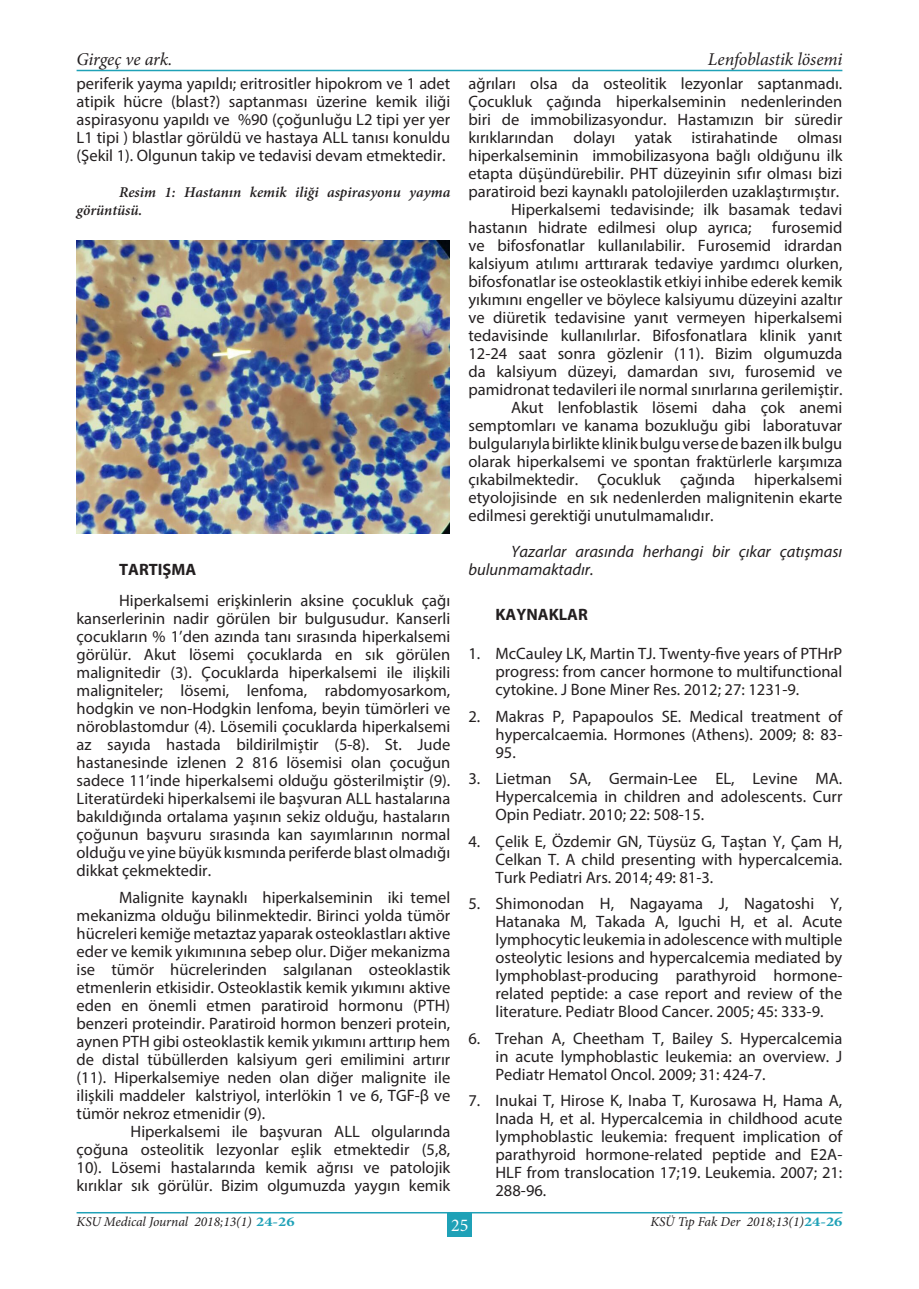
<style>
.page{position:relative;width:919px;height:1289px;background:#fff}
.page>*{position:absolute;margin:0;border:0;box-sizing:border-box;transform-origin:0 0}
.t1{font:italic 18px "Minion Pro";letter-spacing:-.005em;color:#231f20}
.t2{font:18px "Minion Pro";color:#fff}
.t3{font:16.5px/18px "Myriad Pro";color:#231f20;text-align:justify}
.t4{font:italic 16.5px/18px "Myriad Pro";color:#231f20}
.t5{font:700 16.5px "Myriad Pro";color:#231f20}
.t6{font:italic 600 15px/18px "Minion Pro";color:#231f20}
.t7{font:italic 13.5px "Minion Pro";letter-spacing:-.005em;color:#231f20}
.s1{font-weight:700;font-style:normal;color:#1fa1b7}
</style>
<div class="page">
<div style="left:447px;top:1213px;width:25px;height:23px;background:#1fa1b7"></div>
<hr style="left:77px;top:1211px;width:765px;height:2px;background:#1fa1b7">
<hr style="left:77px;top:70px;width:765px;height:1px;background:#1fa1b7">
<img style="left:77px;top:240px;width:373px;height:294px">
<p class="t1" style="left:77px;top:47px;width:97px">Girgeç ve ark.</p>
<p class="t1" style="left:707px;top:47px;width:136px">Lenfoblastik lösemi</p>
<p class="t3" style="left:77px;top:74px;width:375px">periferik yayma yapıldı; eritrositler hipokrom ve 1 adet atipik hücre (blast?) saptanması üzerine kemik iliği aspirasyonu yapıldı ve %90 (çoğunluğu L2 tipi yer yer L1 tipi ) blastlar görüldü ve hastaya ALL tanısı konuldu (Şekil 1). Olgunun takip ve tedavisi devam etmektedir.</p>
<p class="t6" style="left:77px;top:183px;width:375px;text-indent:43px">Resim 1: Hastanın kemik iliği aspirasyonu yayma görüntüsü.</p>
<p class="t3" style="left:468px;top:74px;width:375px">ağrıları olsa da osteolitik lezyonlar saptanmadı.<br>Çocukluk çağında hiperkalseminin nedenlerinden biri de immobilizasyondur. Hastamızın bir süredir kırıklarından dolayı yatak istirahatinde olması hiperkalseminin immobilizasyona bağlı oldığunu ilk etapta düşündürebilir. PHT düzeyinin sıfır olması bizi paratiroid bezi kaynaklı patolojilerden uzaklaştırmıştır.</p>
<p class="t3" style="left:468px;top:200px;width:375px;text-indent:43px">Hiperkalsemi tedavisinde; ilk basamak tedavi hastanın hidrate edilmesi olup ayrıca;</p>
<p class="t3" style="left:468px;top:218px;width:375px;text-indent:304px">furosemid ve bifosfonatlar kullanılabilir. Furosemid idrardan kalsiyum atılımı arttırarak tedaviye yardımcı olurken, bifosfonatlar ise osteoklastik etkiyi inhibe ederek kemik yıkımını engeller ve böylece kalsiyumu düzeyini azaltır ve diüretik tedavisine yanıt vermeyen hiperkalsemi tedavisinde kullanılırlar. Bifosfonatlara klinik yanıt 12-24 saat sonra gözlenir (11). Bizim olgumuzda da kalsiyum düzeyi, damardan sıvı, furosemid ve pamidronat tedavileri ile normal sınırlarına gerilemiştir.</p>
<p class="t3" style="left:468px;top:398px;width:375px;text-indent:43px">Akut lenfoblastik lösemi daha çok anemi semptomları ve kanama bozukluğu gibi laboratuvar bulgularıyla birlikte klinik bulgu verse de bazen ilk bulgu olarak hiperkalsemi ve spontan fraktürlerle karşımıza çıkabilmektedir. Çocukluk çağında hiperkalsemi etyolojisinde en sık nedenlerden malignitenin ekarte edilmesi gerektiği unutulmamalıdır.</p>
<p class="t4" style="left:468px;top:542px;width:375px;text-indent:43px">Yazarlar arasında herhangi bir çıkar çatışması bulunmamaktadır.</p>
<p class="t5" style="left:495px;top:603px;width:94px">KAYNAKLAR</p>
<p class="t3" style="left:495px;top:644px;width:348px;text-indent:-27px">1. McCauley LK, Martin TJ. Twenty-five years of PTHrP progress: from cancer hormone to multifunctional cytokine. J Bone Miner Res. 2012; 27: 1231-9.</p>
<p class="t3" style="left:495px;top:706px;width:348px;text-indent:-27px">2. Makras P, Papapoulos SE. Medical treatment of hypercalcaemia. Hormones (Athens). 2009; 8: 83- 95.</p>
<p class="t3" style="left:495px;top:769px;width:348px;text-indent:-27px">3. Lietman SA, Germain-Lee EL, Levine MA.<br>Hypercalcemia in children and adolescents. Curr Opin Pediatr. 2010; 22: 508-15.</p>
<p class="t3" style="left:495px;top:831px;width:348px;text-indent:-27px">4. Çelik E, Özdemir GN, Tüysüz G, Taştan Y, Çam H, Celkan T. A child presenting with hypercalcemia.<br>Turk Pediatri Ars. 2014; 49: 81-3.</p>
<p class="t3" style="left:495px;top:894px;width:348px;text-indent:-27px">5. Shimonodan H, Nagayama J, Nagatoshi Y, Hatanaka M, Takada A, Iguchi H, et al. Acute lymphocytic leukemia in adolescence with multiple osteolytic lesions and hypercalcemia mediated by lymphoblast-producing parathyroid hormone&shy;related peptide: a case report and review of the literature. Pediatr Blood Cancer. 2005; 45: 333-9.</p>
<p class="t3" style="left:495px;top:1028px;width:348px;text-indent:-27px">6. Trehan A, Cheetham T, Bailey S. Hypercalcemia in acute lymphoblastic leukemia: an overview. J Pediatr Hematol Oncol. 2009; 31: 424-7.</p>
<p class="t3" style="left:495px;top:1091px;width:348px;text-indent:-27px">7. Inukai T, Hirose K, Inaba T, Kurosawa H, Hama A, Inada H, et al. Hypercalcemia in childhood acute lymphoblastic leukemia: frequent implication of parathyroid hormone-related peptide and E2A-HLF from translocation 17;19. Leukemia. 2007; 21:<br>288-96.</p>
<p class="t5" style="left:119px;top:559px;width:79px">TARTIŞMA</p>
<p class="t3" style="left:77px;top:591px;width:375px;text-indent:43px">Hiperkalsemi erişkinlerin aksine çocukluk çağı kanserlerinin nadir görülen bir bulgusudur. Kanserli çocukların % 1’den azında tanı sırasında hiperkalsemi görülür. Akut lösemi çocuklarda en sık görülen malignitedir (3). Çocuklarda hiperkalsemi ile ilişkili maligniteler; lösemi, lenfoma, rabdomyosarkom, hodgkin ve non-Hodgkin lenfoma, beyin tümörleri ve nöroblastomdur (4). Lösemili çocuklarda hiperkalsemi az sayıda hastada bildirilmiştir (5-8). St. Jude hastanesinde izlenen 2 816 lösemisi olan çocuğun sadece 11’inde hiperkalsemi olduğu gösterilmiştir (9).<br>Literatürdeki hiperkalsemi ile başvuran ALL hastalarına bakıldığında ortalama yaşının sekiz olduğu, hastaların çoğunun başvuru sırasında kan sayımlarının normal olduğu ve yine büyük kısmında periferde blast olmadığı dikkat çekmektedir.</p>
<p class="t3" style="left:77px;top:888px;width:375px;text-indent:43px">Malignite kaynaklı hiperkalseminin iki temel mekanizma olduğu bilinmektedir. Birinci yolda tümör hücreleri kemiğe metaztaz yaparak osteoklastları aktive eder ve kemik yıkımınına sebep olur. Diğer mekanizma ise tümör hücrelerinden salgılanan osteoklastik etmenlerin etkisidir. Osteoklastik kemik yıkımını aktive eden en önemli etmen paratiroid hormonu (PTH) benzeri proteindir. Paratiroid hormon benzeri protein, aynen PTH gibi osteoklastik kemik yıkımını arttırıp hem de distal tübüllerden kalsiyum geri emilimini artırır (11). Hiperkalsemiye neden olan diğer malignite ile ilişkili maddeler kalstriyol, interlökin 1 ve 6, TGF-β ve tümör nekroz etmenidir (9).</p>
<p class="t3" style="left:77px;top:1122px;width:375px;text-indent:54px">Hiperkalsemi ile başvuran ALL olgularında çoğuna osteolitik lezyonlar eşlik etmektedir (5,8, 10). Lösemi hastalarında kemik ağrısı ve patolojik kırıklar sık görülür. Bizim olgumuzda yaygın kemik</p>
<p class="t7" style="left:77px;top:1212px;width:219px">KSU Medical Journal 2018;13(1) <span class="s1">24-26</span></p>
<p class="t7" style="left:650px;top:1212px;width:193px">KSÜ Tıp Fak Der 2018;13(1)<span class="s1">24-26</span></p>
<p class="t2" style="left:451px;top:1213px;width:19px">25</p>
</div>
